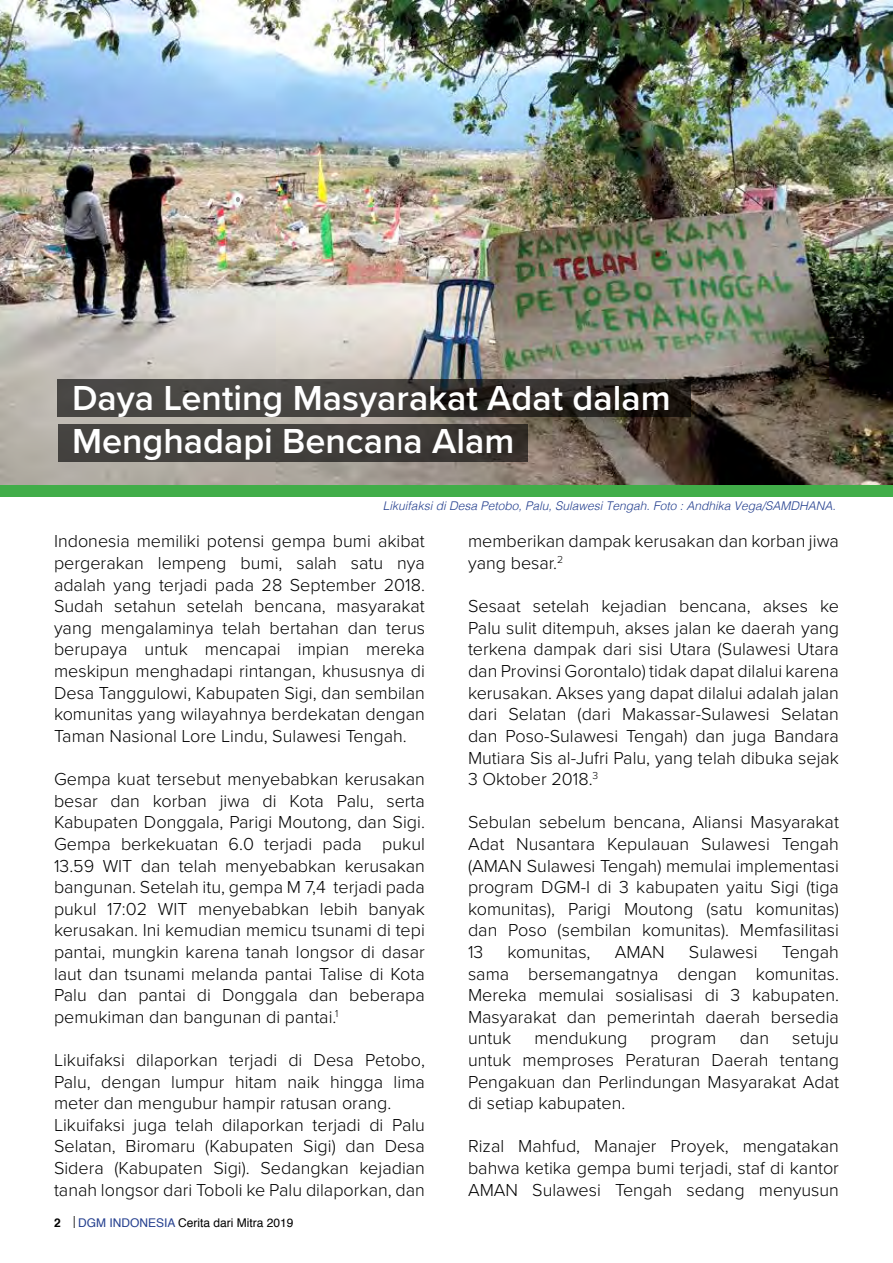
<style>
.page{position:relative;width:893px;height:1263px;background:#fff}
.page>*{position:absolute;margin:0;border:0;box-sizing:border-box;transform-origin:0 0}
.t1{font:600 36px/43.2px "Proxima Nova";color:#fff}
.t2{font:300 18px/21.6px "Proxima Nova";color:#000;text-align:justify}
.t3{font:italic 300 12px "Helvetica";color:#25408f}
.t4{font:12px "Helvetica";color:#000}
.s1{font-weight:700}
.s2{font-family:"Minion Pro"}
.s3{color:#25408f}
</style>
<div class="page">
<img style="left:0;top:0;width:893px;height:484px">
<svg style="left:236px;top:197px;width:4px;height:5px"></svg>
<svg style="left:58px;top:380px;width:633px;height:37px;background:#393632"></svg>
<div style="left:0;top:484px;width:893px;height:12px;background:#41ad49"></div>
<div style="left:58px;top:424px;width:470px;height:38px;background:linear-gradient(to right,#484744,#37332f)"></div>
<h1 class="t1" style="left:72px;top:375px;width:600px">Daya Lenting Masyarakat Adat dalam<br>Menghadapi Bencana Alam</h1>
<p class="t3" style="left:383px;top:496px;width:454px">Likuifaksi di Desa Petobo, Palu, Sulawesi Tengah. Foto : Andhika Vega/SAMDHANA.</p>
<p class="t2" style="left:54px;top:530px;width:372px">Indonesia memiliki potensi gempa bumi akibat pergerakan lempeng bumi, salah satu nya adalah yang terjadi pada 28 September 2018.<br>Sudah setahun setelah bencana, masyarakat yang mengalaminya telah bertahan dan terus berupaya untuk mencapai impian mereka meskipun menghadapi rintangan, khususnya di Desa Tanggulowi, Kabupaten Sigi, dan sembilan komunitas yang wilayahnya berdekatan dengan Taman Nasional Lore Lindu, Sulawesi Tengah.</p>
<p class="t2" style="left:54px;top:767px;width:372px">Gempa kuat tersebut menyebabkan kerusakan besar dan korban jiwa di Kota Palu, serta Kabupaten Donggala, Parigi Moutong, dan Sigi.<br>Gempa berkekuatan 6.0 terjadi pada pukul 13.59 WIT dan telah menyebabkan kerusakan bangunan. Setelah itu, gempa M 7,4 terjadi pada pukul 17:02 WIT menyebabkan lebih banyak kerusakan. Ini kemudian memicu tsunami di tepi pantai, mungkin karena tanah longsor di dasar laut dan tsunami melanda pantai Talise di Kota Palu dan pantai di Donggala dan beberapa pemukiman dan bangunan di pantai.<sup>1</sup></p>
<p class="t2" style="left:54px;top:1048px;width:372px;text-align:left">Likuifaksi dilaporkan terjadi di Desa Petobo, Palu, dengan lumpur hitam naik hingga lima meter dan mengubur hampir ratusan orang.<br>Likuifaksi juga telah dilaporkan terjadi di Palu Selatan, Biromaru (Kabupaten Sigi) dan Desa Sidera (Kabupaten Sigi). Sedangkan kejadian tanah longsor dari Toboli ke Palu dilaporkan, dan</p>
<p class="t4" style="left:54px;top:1213px;width:241px"><span class="s1">2</span> <span class="s2">|</span> <span class="s3">DGM INDONESIA</span> Cerita dari Mitra 2019</p>
<p class="t2" style="left:468px;top:530px;width:372px">memberikan dampak kerusakan dan korban jiwa yang besar.<sup>2</sup></p>
<p class="t2" style="left:468px;top:594px;width:372px">Sesaat setelah kejadian bencana, akses ke Palu sulit ditempuh, akses jalan ke daerah yang terkena dampak dari sisi Utara (Sulawesi Utara dan Provinsi Gorontalo) tidak dapat dilalui karena kerusakan. Akses yang dapat dilalui adalah jalan dari Selatan (dari Makassar-Sulawesi Selatan dan Poso-Sulawesi Tengah) dan juga Bandara Mutiara Sis al-Jufri Palu, yang telah dibuka sejak 3 Oktober 2018.<sup>3</sup></p>
<p class="t2" style="left:468px;top:810px;width:372px">Sebulan sebelum bencana, Aliansi Masyarakat Adat Nusantara Kepulauan Sulawesi Tengah (AMAN Sulawesi Tengah) memulai implementasi program DGM-I di 3 kabupaten yaitu Sigi (tiga komunitas), Parigi Moutong (satu komunitas) dan Poso (sembilan komunitas). Memfasilitasi 13</p>
<p class="t2" style="left:507px;top:940px;width:84px">komunitas,</p>
<p class="t2" style="left:615px;top:940px;width:52px">AMAN</p>
<p class="t2" style="left:689px;top:940px;width:70px">Sulawesi</p>
<p class="t2" style="left:468px;top:940px;width:372px;text-indent:314px">Tengah sama bersemangatnya dengan komunitas.<br>Mereka memulai sosialisasi di 3 kabupaten.<br>Masyarakat dan pemerintah daerah bersedia untuk</p>
<p class="t2" style="left:534px;top:1026px;width:94px">mendukung</p>
<p class="t2" style="left:651px;top:1026px;width:67px">program</p>
<p class="t2" style="left:740px;top:1026px;width:31px">dan</p>
<p class="t2" style="left:468px;top:1026px;width:372px;text-indent:324px">setuju untuk memproses Peraturan Daerah tentang Pengakuan dan Perlindungan Masyarakat Adat di setiap kabupaten.</p>
<p class="t2" style="left:468px;top:1134px;width:372px">Rizal Mahfud, Manajer Proyek, mengatakan bahwa ketika gempa bumi terjadi, staf di kantor AMAN Sulawesi Tengah sedang menyusun</p>
</div>
